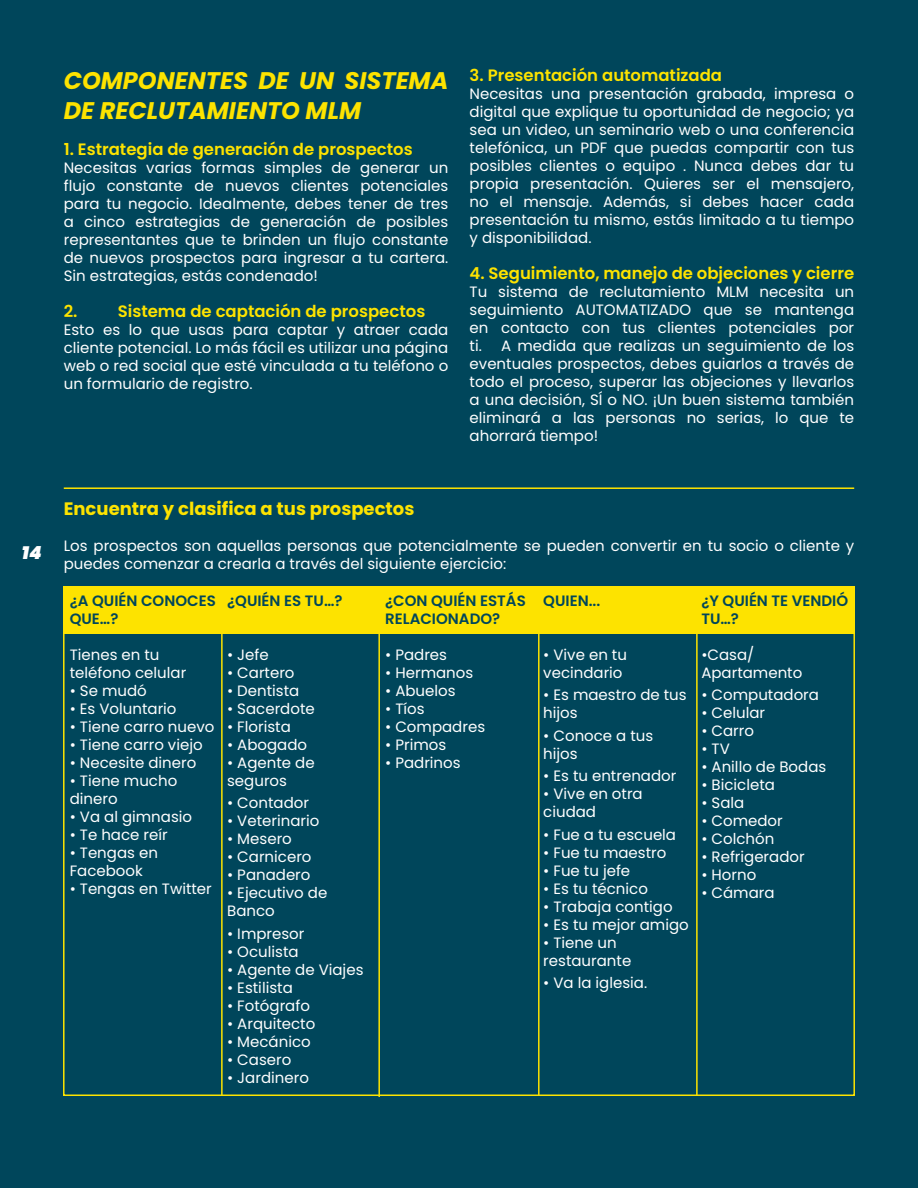
<style>
.page{position:relative;width:918px;height:1188px;background:#00465b}
.page>*{position:absolute;margin:0;border:0;box-sizing:border-box;transform-origin:0 0}
.t1{font:italic 700 24px/30px "Poppins";color:#fde300}
.t2{font:700 18px "Poppins";color:#fde300}
.t3{font:italic 900 18px "Poppins";color:#fff}
.t4{font:600 16.5px "Poppins";color:#fde300}
.t5{font:15px/18px "Poppins";color:#fff}
.t6{font:600 15px/18px "Poppins";color:#00465b}
</style>
<div class="page">
<hr style="left:64px;top:487px;width:790px;height:2px;background:#fde300">
<div style="left:63px;top:586px;width:791px;height:47px;background:#fde300"></div>
<hr style="left:221px;top:586px;width:2px;height:509px;background:#fde300">
<hr style="left:378px;top:588px;width:2px;height:509px;background:#fde300">
<hr style="left:538px;top:586px;width:2px;height:510px;background:#fde300">
<hr style="left:696px;top:586px;width:2px;height:510px;background:#fde300">
<p class="t3" style="left:22px;top:542px;width:21px">14</p>
<h1 class="t1" style="left:64px;top:66px;width:386px">COMPONENTES DE UN SISTEMA<br>DE RECLUTAMIENTO MLM</h1>
<p class="t4" style="left:64px;top:140px;width:351px">1. Estrategia de generación de prospectos</p>
<p class="t5" style="left:64px;top:159px;width:386px;text-align:justify">Necesitas varias formas simples de generar un flujo constante de nuevos clientes potenciales para tu negocio. Idealmente, debes tener de tres a cinco estrategias de generación de posibles representantes que te brinden un flujo constante de nuevos prospectos para ingresar a tu cartera.<br>Sin estrategias, estás condenado!</p>
<p class="t4" style="left:64px;top:302px;width:15px">2.</p>
<p class="t4" style="left:118px;top:302px;width:309px">Sistema de captación de prospectos</p>
<p class="t5" style="left:64px;top:321px;width:386px;text-align:justify">Esto es lo que usas para captar y atraer cada cliente potencial. Lo más fácil es utilizar una página web o red social que esté vinculada a tu teléfono o un formulario de registro.</p>
<p class="t4" style="left:470px;top:66px;width:254px">3. Presentación automatizada</p>
<p class="t5" style="left:470px;top:85px;width:386px;text-align:justify">Necesitas una presentación grabada, impresa o digital que explique tu oportunidad de negocio; ya sea un video, un seminario web o una conferencia telefónica, un PDF que puedas compartir con tus posibles clientes o equipo . Nunca debes dar tu propia presentación. Quieres ser el mensajero, no el mensaje. Además, si debes hacer cada presentación tu mismo, estás limitado a tu tiempo y disponibilidad.</p>
<p class="t4" style="left:470px;top:264px;width:386px">4. Seguimiento, manejo de objeciones y cierre</p>
<p class="t5" style="left:470px;top:283px;width:386px;text-align:justify">Tu sistema de reclutamiento MLM necesita un seguimiento AUTOMATIZADO que se mantenga en contacto con tus clientes potenciales por ti. A medida que realizas un seguimiento de los eventuales prospectos, debes guiarlos a través de todo el proceso, superar las objeciones y llevarlos a una decisión, SÍ o NO. ¡Un buen sistema también eliminará a las personas no serias, lo que te ahorrará tiempo!</p>
<p class="t2" style="left:64px;top:498px;width:352px">Encuentra y clasifica a tus prospectos</p>
<p class="t5" style="left:64px;top:536px;width:792px">Los prospectos son aquellas personas que potencialmente se pueden convertir en tu socio o cliente y puedes comenzar a crearla a través del siguiente ejercicio:</p>
<p class="t6" style="left:70px;top:592px;width:148px">¿A QUIÉN CONOCES<br>QUE…?</p>
<p class="t5" style="left:70px;top:646px;width:118px">Tienes en tu teléfono celular</p>
<p class="t5" style="left:70px;top:682px;width:79px">• Se mudó</p>
<p class="t5" style="left:70px;top:700px;width:108px">• Es Voluntario</p>
<p class="t5" style="left:70px;top:718px;width:146px">• Tiene carro nuevo</p>
<p class="t5" style="left:70px;top:736px;width:134px">• Tiene carro viejo</p>
<p class="t5" style="left:70px;top:754px;width:128px">• Necesite dinero</p>
<p class="t5" style="left:70px;top:772px;width:109px">• Tiene mucho dinero</p>
<p class="t5" style="left:70px;top:808px;width:124px">• Va al gimnasio</p>
<p class="t5" style="left:70px;top:826px;width:99px">• Te hace reír</p>
<p class="t5" style="left:70px;top:844px;width:90px">• Tengas en<br>Facebook</p>
<p class="t5" style="left:70px;top:880px;width:144px">• Tengas en Twitter</p>
<p class="t6" style="left:227px;top:592px;width:117px">¿QUIÉN ES TU…?</p>
<p class="t6" style="left:385px;top:592px;width:142px">¿CON QUIÉN ESTÁS<br>RELACIONADO?</p>
<p class="t5" style="left:385px;top:646px;width:63px">• Padres</p>
<p class="t5" style="left:385px;top:664px;width:90px">• Hermanos</p>
<p class="t5" style="left:385px;top:682px;width:72px">• Abuelos</p>
<p class="t5" style="left:385px;top:700px;width:41px">• Tíos</p>
<p class="t5" style="left:385px;top:718px;width:101px">• Compadres</p>
<p class="t5" style="left:385px;top:736px;width:63px">• Primos</p>
<p class="t5" style="left:385px;top:754px;width:77px">• Padrinos</p>
<p class="t6" style="left:701px;top:592px;width:148px">¿Y QUIÉN TE VENDIÓ<br>TU…?</p>
<p class="t5" style="left:701px;top:646px;width:102px">•Casa/<br>Apartamento</p>
<p class="t5" style="left:701px;top:686px;width:119px">• Computadora</p>
<p class="t5" style="left:701px;top:704px;width:65px">• Celular</p>
<p class="t5" style="left:701px;top:722px;width:54px">• Carro</p>
<p class="t5" style="left:701px;top:740px;width:30px">• TV</p>
<p class="t5" style="left:701px;top:758px;width:126px">• Anillo de Bodas</p>
<p class="t5" style="left:701px;top:776px;width:75px">• Bicicleta</p>
<p class="t5" style="left:701px;top:794px;width:44px">• Sala</p>
<p class="t5" style="left:701px;top:812px;width:83px">• Comedor</p>
<p class="t5" style="left:701px;top:830px;width:74px">• Colchón</p>
<p class="t5" style="left:701px;top:848px;width:105px">• Refrigerador</p>
<p class="t5" style="left:701px;top:866px;width:56px">• Horno</p>
<p class="t5" style="left:701px;top:884px;width:75px">• Cámara</p>
<p class="t6" style="left:543px;top:592px;width:59px">QUIEN...</p>
<p class="t5" style="left:227px;top:646px;width:43px">• Jefe</p>
<p class="t5" style="left:227px;top:664px;width:69px">• Cartero</p>
<p class="t5" style="left:227px;top:682px;width:74px">• Dentista</p>
<p class="t5" style="left:227px;top:700px;width:89px">• Sacerdote</p>
<p class="t5" style="left:227px;top:718px;width:65px">• Florista</p>
<p class="t5" style="left:227px;top:736px;width:82px">• Abogado</p>
<p class="t5" style="left:227px;top:754px;width:89px">• Agente de seguros</p>
<p class="t5" style="left:227px;top:794px;width:83px">• Contador</p>
<p class="t5" style="left:227px;top:812px;width:94px">• Veterinario</p>
<p class="t5" style="left:227px;top:830px;width:66px">• Mesero</p>
<p class="t5" style="left:227px;top:848px;width:86px">• Carnicero</p>
<p class="t5" style="left:227px;top:866px;width:85px">• Panadero</p>
<p class="t5" style="left:227px;top:884px;width:102px">• Ejecutivo de<br>Banco</p>
<p class="t5" style="left:227px;top:925px;width:79px">• Impresor</p>
<p class="t5" style="left:227px;top:943px;width:73px">• Oculista</p>
<p class="t5" style="left:227px;top:961px;width:138px">• Agente de Viajes</p>
<p class="t5" style="left:227px;top:979px;width:67px">• Estilista</p>
<p class="t5" style="left:227px;top:997px;width:84px">• Fotógrafo</p>
<p class="t5" style="left:227px;top:1015px;width:90px">• Arquitecto</p>
<p class="t5" style="left:227px;top:1033px;width:85px">• Mecánico</p>
<p class="t5" style="left:227px;top:1051px;width:66px">• Casero</p>
<p class="t5" style="left:227px;top:1069px;width:83px">• Jardinero</p>
<p class="t5" style="left:543px;top:646px;width:85px">• Vive en tu vecindario</p>
<p class="t5" style="left:543px;top:686px;width:145px">• Es maestro de tus hijos</p>
<p class="t5" style="left:543px;top:727px;width:112px">• Conoce a tus hijos</p>
<p class="t5" style="left:543px;top:767px;width:135px">• Es tu entrenador</p>
<p class="t5" style="left:543px;top:785px;width:101px">• Vive en otra ciudad</p>
<p class="t5" style="left:543px;top:826px;width:134px">• Fue a tu escuela</p>
<p class="t5" style="left:543px;top:844px;width:125px">• Fue tu maestro</p>
<p class="t5" style="left:543px;top:862px;width:88px">• Fue tu jefe</p>
<p class="t5" style="left:543px;top:880px;width:106px">• Es tu técnico</p>
<p class="t5" style="left:543px;top:898px;width:131px">• Trabaja contigo</p>
<p class="t5" style="left:543px;top:916px;width:147px">• Es tu mejor amigo</p>
<p class="t5" style="left:543px;top:934px;width:90px">• Tiene un restaurante</p>
<p class="t5" style="left:543px;top:974px;width:105px">• Va la iglesia.</p>
</div>
